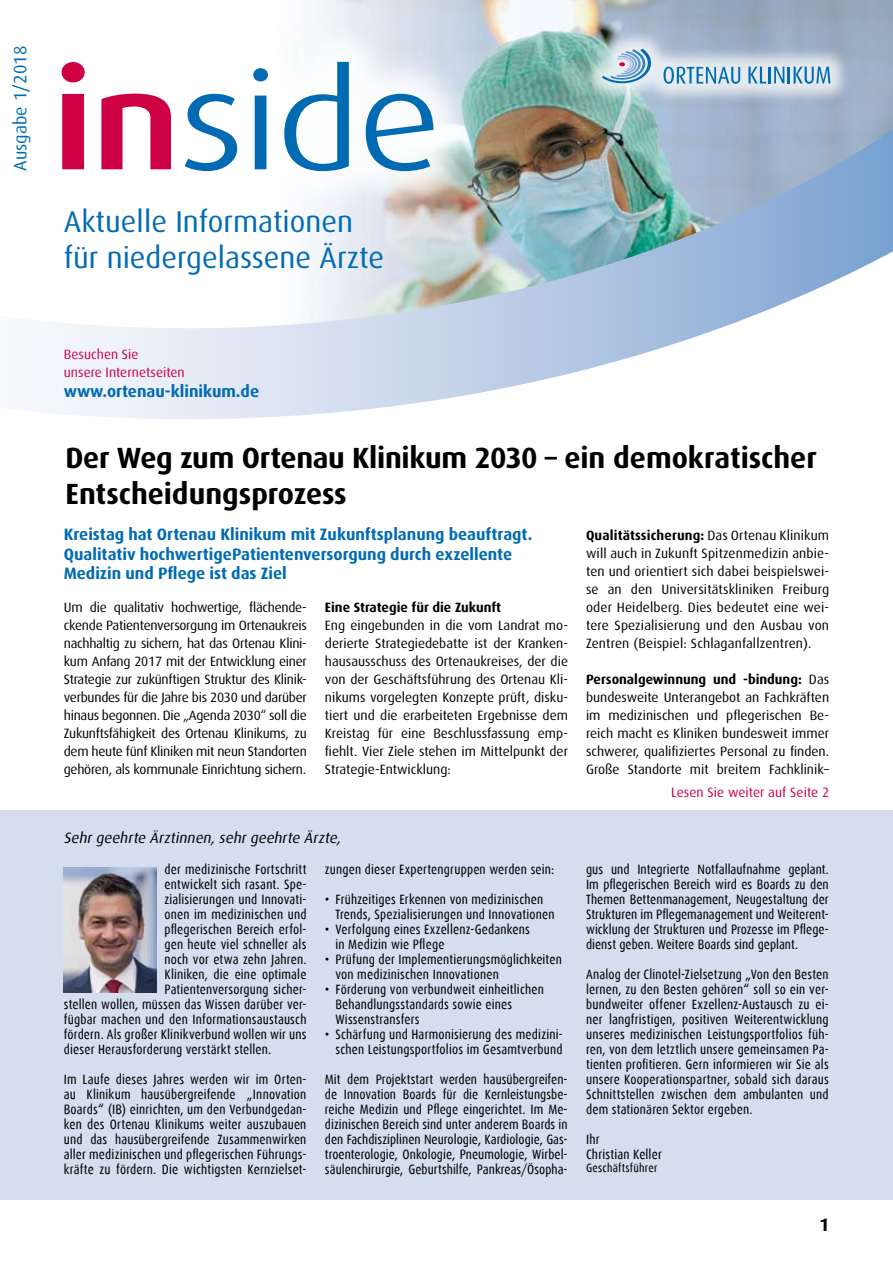
<style>
.page{position:relative;width:893px;height:1263px;background:#fff}
.page>*{position:absolute;margin:0;border:0;box-sizing:border-box;transform-origin:0 0}
.t1{font:30px/36px "Dax Pro";color:#006bb3}
.t2{font:700 29.25px/36px "Dax Pro";letter-spacing:-.005em;color:#000}
.t3{font:18px "Dax Pro";color:#006bb3}
.t4{font:700 18px "Dax Pro";color:#000}
.t5{font:700 16.5px/19.5px "Dax Pro";color:#006bb3}
.t6{font:italic 15px "Dax Pro";color:#000}
.t7{font:13.5px/15px "Dax Condensed";letter-spacing:.015em;color:#000}
.t8{font:13.5px/18px "Dax Pro";color:#000;text-align:justify}
.t9{font:13.5px/18px "Dax Pro";letter-spacing:.005em;color:#ce0044}
.t10{font:700 13.5px "Dax Pro";color:#000}
.t11{font:12px "Dax Condensed";letter-spacing:.02em;color:#000}
.s1{font-weight:700}
</style>
<div class="page">
<div style="left:0;top:810px;width:893px;height:390px;background:#d4deef"></div>
<svg style="left:39px;top:0;width:854px;height:419px"></svg>
<img style="left:64px;top:867px;width:92px;height:126px">
<div style="left:578px;top:25px;width:276px;height:83px;background:#fff;opacity:.75"></div>
<svg style="left:601px;top:48px;width:53px;height:37px"></svg>
<svg style="left:663px;top:67px;width:77px;height:17px"></svg>
<svg style="left:748px;top:67px;width:82px;height:17px"></svg>
<h3 class="t3" style="left:9px;top:171px;width:127px;rotate:-90deg">Ausgabe 1/2018</h3>
<h1 class="t1" style="left:64px;top:203px;width:322px">Aktuelle Informationen für niedergelassene Ärzte</h1>
<p class="t9" style="left:64px;top:345px;width:123px">Besuchen Sie<br>unsere Internetseiten</p>
<p class="t5" style="left:64px;top:381px;width:197px">www.ortenau-klinikum.de</p>
<h2 class="t2" style="left:66px;top:439px;width:753px">Der Weg zum Ortenau Klinikum 2030 – ein demokratischer<br>Entscheidungsprozess</h2>
<p class="t5" style="left:64px;top:524px;width:470px">Kreistag hat Ortenau Klinikum mit Zukunftsplanung beauftragt.<br>Qualitativ hochwertigePatientenversorgung durch exzellente<br>Medizin und Pflege ist das Ziel</p>
<p class="t8" style="left:586px;top:526px;width:245px"><span class="s1">Qualitätssicherung:</span> Das Ortenau Klinikum will auch in Zukunft Spitzenmedizin anbie&shy;ten und orientiert sich dabei beispielswei&shy;se an den Universitätskliniken Freiburg oder Heidelberg. Dies bedeutet eine wei&shy;tere Spezialisierung und den Ausbau von Zentren (Beispiel: Schlaganfallzentren).</p>
<p class="t8" style="left:586px;top:670px;width:245px"><span class="s1">Personalgewinnung und -bindung:</span> Das bundesweite Unterangebot an Fachkräften im medizinischen und pflegerischen Be&shy;reich macht es Kliniken bundesweit immer schwerer, qualifiziertes Personal zu finden.<br>Große Standorte mit breitem Fachklinik–</p>
<p class="t8" style="left:64px;top:598px;width:245px">Um die qualitativ hochwertige, flächende&shy;ckende Patientenversorgung im Ortenaukreis nachhaltig zu sichern, hat das Ortenau Klini&shy;kum Anfang 2017 mit der Entwicklung einer Strategie zur zukünftigen Struktur des Klinik&shy;verbundes für die Jahre bis 2030 und darüber hinaus begonnen. Die „Agenda 2030“ soll die Zukunftsfähigkeit des Ortenau Klinikums, zu dem heute fünf Kliniken mit neun Standorten gehören, als kommunale Einrichtung sichern.</p>
<p class="t10" style="left:325px;top:599px;width:178px">Eine Strategie für die Zukunft</p>
<p class="t8" style="left:325px;top:616px;width:245px">Eng eingebunden in die vom Landrat mo&shy;derierte Strategiedebatte ist der Kranken&shy;hausausschuss des Ortenaukreises, der die von der Geschäftsführung des Ortenau Kli&shy;nikums vorgelegten Konzepte prüft, disku&shy;tiert und die erarbeiteten Ergebnisse dem Kreistag für eine Beschlussfassung emp&shy;fiehlt. Vier Ziele stehen im Mittelpunkt der Strategie-Entwicklung:</p>
<p class="t6" style="left:64px;top:828px;width:282px">Sehr geehrte Ärztinnen, sehr geehrte Ärzte,</p>
<p class="t7" style="left:165px;top:862px;width:143px">der medizinische Fortschritt</p>
<p class="t7" style="left:165px;top:877px;width:143px">entwickelt sich rasant. Spe-</p>
<p class="t7" style="left:165px;top:892px;width:143px">zialisierungen und Innovati-</p>
<p class="t7" style="left:165px;top:907px;width:143px">onen im medizinischen und</p>
<p class="t7" style="left:165px;top:922px;width:143px">pflegerischen Bereich erfol-</p>
<p class="t7" style="left:165px;top:937px;width:143px">gen heute viel schneller als</p>
<p class="t7" style="left:165px;top:952px;width:143px">noch vor etwa zehn Jahren.</p>
<p class="t7" style="left:165px;top:967px;width:143px">Kliniken, die eine optimale</p>
<p class="t7" style="left:165px;top:982px;width:143px">Patientenversorgung sicher-</p>
<p class="t7" style="left:64px;top:997px;width:244px">stellen wollen, müssen das Wissen darüber ver-</p>
<p class="t7" style="left:64px;top:1012px;width:244px">fügbar machen und den Informationsaustausch</p>
<p class="t7" style="left:64px;top:1027px;width:244px">fördern. Als großer Klinikverbund wollen wir uns</p>
<p class="t7" style="left:64px;top:1042px;width:209px">dieser Herausforderung verstärkt stellen.</p>
<p class="t7" style="left:64px;top:1072px;width:244px;text-align:justify">Im Laufe dieses Jahres werden wir im Orten&shy;au Klinikum hausübergreifende „Innovation Boards“ (IB) einrichten, um den Verbundgedan&shy;ken des Ortenau Klinikums weiter auszubauen und das hausübergreifende Zusammenwirken aller medizinischen und pflegerischen Führungs&shy;kräfte zu fördern. Die wichtigsten Kernzielset-</p>
<p class="t7" style="left:325px;top:862px;width:231px">zungen dieser Expertengruppen werden sein:</p>
<p class="t7" style="left:335px;top:892px;width:221px;text-indent:-11px">• Frühzeitiges Erkennen von medizinischen<br>Trends, Spezialisierungen und Innovationen</p>
<p class="t7" style="left:335px;top:922px;width:196px;text-indent:-11px">• Verfolgung eines Exzellenz-Gedankens in Medizin wie Pflege</p>
<p class="t7" style="left:335px;top:952px;width:228px;text-indent:-11px">• Prüfung der Implementierungsmöglichkeiten von medizinischen Innovationen</p>
<p class="t7" style="left:335px;top:982px;width:210px;text-indent:-11px">• Förderung von verbundweit einheitlichen<br>Behandlungsstandards sowie eines<br>Wissenstransfers</p>
<p class="t7" style="left:325px;top:1027px;width:239px;text-align:right">• Schärfung und Harmonisierung des medizini&shy;schen Leistungsportfolios im Gesamtverbund</p>
<p class="t7" style="left:325px;top:1072px;width:244px;text-align:justify">Mit dem Projektstart werden hausübergreifen&shy;de Innovation Boards für die Kernleistungsbe&shy;reiche Medizin und Pflege eingerichtet. Im Me&shy;dizinischen Bereich sind unter anderem Boards in den Fachdisziplinen Neurologie, Kardiologie, Gas&shy;troenterologie, Onkologie, Pneumologie, Wirbel&shy;säulenchirurgie, Geburtshilfe, Pankreas/Ösopha-</p>
<p class="t9" style="left:671px;top:783px;width:160px">Lesen Sie weiter auf Seite 2</p>
<p class="t7" style="left:586px;top:862px;width:244px;text-align:justify">gus und Integrierte Notfallaufnahme geplant.<br>Im pflegerischen Bereich wird es Boards zu den Themen Bettenmanagement, Neugestaltung der Strukturen im Pflegemanagement und Weiterent&shy;wicklung der Strukturen und Prozesse im Pflege&shy;dienst geben. Weitere Boards sind geplant.</p>
<p class="t7" style="left:586px;top:967px;width:244px;text-align:justify">Analog der Clinotel-Zielsetzung „Von den Besten lernen, zu den Besten gehören“ soll so ein ver&shy;bundweiter offener Exzellenz-Austausch zu ei&shy;ner langfristigen, positiven Weiterentwicklung unseres medizinischen Leistungsportfolios füh&shy;ren, von dem letztlich unsere gemeinsamen Pa&shy;tienten profitieren. Gern informieren wir Sie als unsere Kooperationspartner, sobald sich daraus Schnittstellen zwischen dem ambulanten und dem stationären Sektor ergeben.</p>
<p class="t7" style="left:586px;top:1132px;width:77px">Ihr<br>Christian Keller</p>
<p class="t11" style="left:586px;top:1161px;width:73px">Geschäftsführer</p>
<h3 class="t4" style="left:819px;top:1213px;width:12px">1</h3>
</div>
